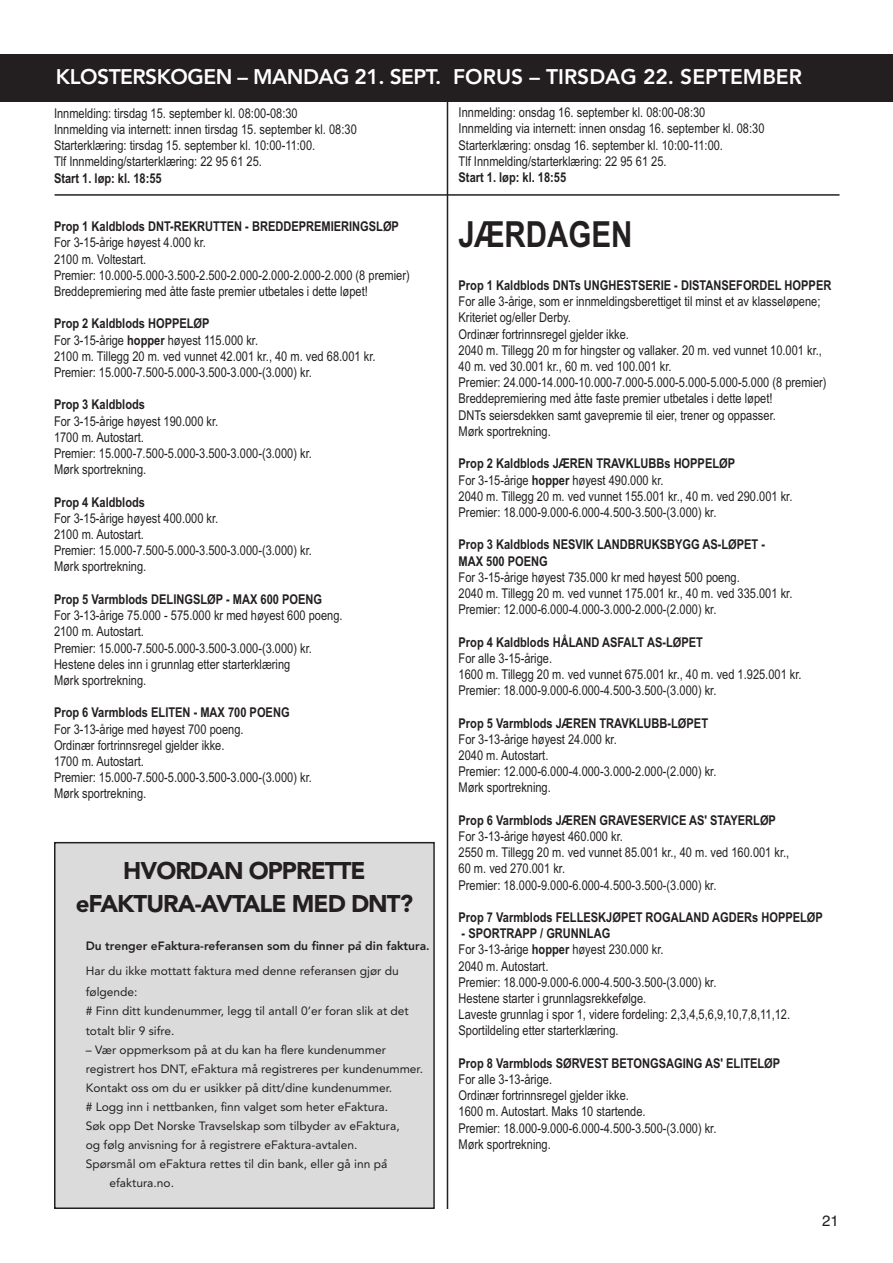
<style>
.page{position:relative;width:893px;height:1263px;background:#fff}
.page>*{position:absolute;margin:0;border:0;box-sizing:border-box;transform-origin:0 0}
.t1{font:700 36px "Arial Narrow";color:#231f20}
.t2{font:900 24px/32.7px "Avenir";letter-spacing:-.04em;color:#231f20;text-align:center}
.t3{font:800 21px "Avenir";letter-spacing:-.025em;color:#fff}
.t4{font:15px "Helvetica";color:#231f20}
.t5{font:13.5px/16.2px "Arial Narrow";color:#231f20}
.t6{font:700 13.5px/16.2px "Arial Narrow";color:#231f20}
.t7{font:12px/20.9px "Avenir";color:#231f20}
.t8{font:800 12px "Avenir";color:#231f20}
.s1{font-weight:700}
</style>
<div class="page">
<div style="left:0;top:54px;width:893px;height:48px;background:#231f20"></div>
<hr style="left:447px;top:54px;width:1px;height:1155px;background:#231f20">
<hr style="left:55px;top:194px;width:784px;height:2px;background:#231f20">
<div style="left:56px;top:843px;width:377px;height:364px;background:#dcdbdc"></div>
<div style="left:54px;top:842px;width:381px;height:367px;border:2px solid #231f20"></div>
<h3 class="t3" style="left:56px;top:60px;width:748px">KLOSTERSKOGEN – MANDAG 21. SEPT. FORUS – TIRSDAG 22. SEPTEMBER</h3>
<p class="t5" style="left:459px;top:104px;width:307px">Innmelding: onsdag 16. september kl. 08:00-08:30<br>Innmelding via internett: innen onsdag 16. september kl. 08:30<br>Starterklæring: onsdag 16. september kl. 10:00-11:00.<br>Tlf Innmelding/starterklæring: 22 95 61 25.</p>
<p class="t6" style="left:459px;top:169px;width:109px">Start 1. løp: kl. 18:55</p>
<h1 class="t1" style="left:459px;top:214px;width:175px">JÆRDAGEN</h1>
<p class="t6" style="left:459px;top:277px;width:374px">Prop 1 Kaldblods DNTs UNGHESTSERIE - DISTANSEFORDEL HOPPER</p>
<p class="t5" style="left:459px;top:293px;width:370px">For alle 3-årige, som er innmeldingsberettiget til minst et av klasseløpene; Kriteriet og/eller Derby.<br>Ordinær fortrinnsregel gjelder ikke.<br>2040 m. Tillegg 20 m for hingster og vallaker. 20 m. ved vunnet 10.001 kr., 40 m. ved 30.001 kr., 60 m. ved 100.001 kr.<br>Premier: 24.000-14.000-10.000-7.000-5.000-5.000-5.000-5.000 (8 premier)<br>Breddepremiering med åtte faste premier utbetales i dette løpet!<br>DNTs seiersdekken samt gavepremie til eier, trener og oppasser.<br>Mørk sportrekning.</p>
<p class="t5" style="left:459px;top:455px;width:335px"><span class="s1">Prop 2 Kaldblods JÆREN TRAVKLUBBs HOPPELØP<br></span>For 3-15-årige <span class="s1">hopper</span> høyest 490.000 kr.<br>2040 m. Tillegg 20 m. ved vunnet 155.001 kr., 40 m. ved 290.001 kr.<br>Premier: 18.000-9.000-6.000-4.500-3.500-(3.000) kr.</p>
<p class="t6" style="left:459px;top:536px;width:308px">Prop 3 Kaldblods NESVIK LANDBRUKSBYGG AS-LØPET -<br>MAX 500 POENG</p>
<p class="t5" style="left:459px;top:569px;width:335px">For 3-15-årige høyest 735.000 kr med høyest 500 poeng.<br>2040 m. Tillegg 20 m. ved vunnet 175.001 kr., 40 m. ved 335.001 kr.<br>Premier: 12.000-6.000-4.000-3.000-2.000-(2.000) kr.</p>
<p class="t6" style="left:459px;top:634px;width:246px">Prop 4 Kaldblods HÅLAND ASFALT AS-LØPET</p>
<p class="t5" style="left:459px;top:650px;width:345px">For alle 3-15-årige.<br>1600 m. Tillegg 20 m. ved vunnet 675.001 kr., 40 m. ved 1.925.001 kr.<br>Premier: 18.000-9.000-6.000-4.500-3.500-(3.000) kr.</p>
<p class="t6" style="left:459px;top:715px;width:251px">Prop 5 Varmblods JÆREN TRAVKLUBB-LØPET</p>
<p class="t5" style="left:459px;top:731px;width:259px">For 3-13-årige høyest 24.000 kr.<br>2040 m. Autostart.<br>Premier: 12.000-6.000-4.000-3.000-2.000-(2.000) kr.<br>Mørk sportrekning.</p>
<p class="t6" style="left:459px;top:812px;width:319px">Prop 6 Varmblods JÆREN GRAVESERVICE AS' STAYERLØP</p>
<p class="t5" style="left:459px;top:828px;width:332px">For 3-13-årige høyest 460.000 kr.<br>2550 m. Tillegg 20 m. ved vunnet 85.001 kr., 40 m. ved 160.001 kr., 60 m. ved 270.001 kr.<br>Premier: 18.000-9.000-6.000-4.500-3.500-(3.000) kr.</p>
<p class="t6" style="left:459px;top:909px;width:366px">Prop 7 Varmblods FELLESKJØPET ROGALAND AGDERs HOPPELØP</p>
<p class="t5" style="left:459px;top:925px;width:333px"><span class="s1">- SPORTRAPP / GRUNNLAG<br></span>For 3-13-årige <span class="s1">hopper</span> høyest 230.000 kr.<br>2040 m. Autostart.<br>Premier: 18.000-9.000-6.000-4.500-3.500-(3.000) kr.<br>Hestene starter i grunnlagsrekkefølge.<br>Laveste grunnlag i spor 1, videre fordeling: 2,3,4,5,6,9,10,7,8,11,12.<br>Sportildeling etter starterklæring.</p>
<p class="t6" style="left:459px;top:1055px;width:323px">Prop 8 Varmblods SØRVEST BETONGSAGING AS' ELITELØP</p>
<p class="t5" style="left:459px;top:1071px;width:259px">For alle 3-13-årige.<br>Ordinær fortrinnsregel gjelder ikke.<br>1600 m. Autostart. Maks 10 startende.<br>Premier: 18.000-9.000-6.000-4.500-3.500-(3.000) kr.<br>Mørk sportrekning.</p>
<p class="t5" style="left:54px;top:105px;width:304px">Innmelding: tirsdag 15. september kl. 08:00-08:30<br>Innmelding via internett: innen tirsdag 15. september kl. 08:30<br>Starterklæring: tirsdag 15. september kl. 10:00-11:00.<br>Tlf Innmelding/starterklæring: 22 95 61 25.</p>
<p class="t6" style="left:54px;top:170px;width:109px">Start 1. løp: kl. 18:55</p>
<p class="t6" style="left:54px;top:218px;width:346px">Prop 1 Kaldblods DNT-REKRUTTEN - BREDDEPREMIERINGSLØP</p>
<p class="t5" style="left:54px;top:235px;width:357px">For 3-15-årige høyest 4.000 kr.<br>2100 m. Voltestart.<br>Premier: 10.000-5.000-3.500-2.500-2.000-2.000-2.000-2.000 (8 premier)<br>Breddepremiering med åtte faste premier utbetales i dette løpet!</p>
<p class="t5" style="left:54px;top:316px;width:323px"><span class="s1">Prop 2 Kaldblods HOPPELØP<br></span>For 3-15-årige <span class="s1">hopper</span> høyest 115.000 kr.<br>2100 m. Tillegg 20 m. ved vunnet 42.001 kr., 40 m. ved 68.001 kr.<br>Premier: 15.000-7.500-5.000-3.500-3.000-(3.000) kr.</p>
<p class="t6" style="left:54px;top:397px;width:93px">Prop 3 Kaldblods</p>
<p class="t5" style="left:54px;top:413px;width:259px">For 3-15-årige høyest 190.000 kr.<br>1700 m. Autostart.<br>Premier: 15.000-7.500-5.000-3.500-3.000-(3.000) kr.<br>Mørk sportrekning.</p>
<p class="t6" style="left:54px;top:494px;width:93px">Prop 4 Kaldblods</p>
<p class="t5" style="left:54px;top:510px;width:259px">For 3-15-årige høyest 400.000 kr.<br>2100 m. Autostart.<br>Premier: 15.000-7.500-5.000-3.500-3.000-(3.000) kr.<br>Mørk sportrekning.</p>
<p class="t6" style="left:54px;top:591px;width:270px">Prop 5 Varmblods DELINGSLØP - MAX 600 POENG</p>
<p class="t5" style="left:54px;top:607px;width:290px">For 3-13-årige 75.000 - 575.000 kr med høyest 600 poeng.<br>2100 m. Autostart.<br>Premier: 15.000-7.500-5.000-3.500-3.000-(3.000) kr.<br>Hestene deles inn i grunnlag etter starterklæring<br>Mørk sportrekning.</p>
<p class="t6" style="left:54px;top:704px;width:237px">Prop 6 Varmblods ELITEN - MAX 700 POENG</p>
<p class="t5" style="left:54px;top:721px;width:259px">For 3-13-årige med høyest 700 poeng.<br>Ordinær fortrinnsregel gjelder ikke.<br>1700 m. Autostart.<br>Premier: 15.000-7.500-5.000-3.500-3.000-(3.000) kr.<br>Mørk sportrekning.</p>
<h2 class="t2" style="left:76px;top:854px;width:339px">HVORDAN OPPRETTE eFAKTURA-AVTALE MED DNT?</h2>
<p class="t8" style="left:86px;top:936px;width:345px">Du trenger eFaktura-referansen som du finner pådin faktura.</p>
<p class="t7" style="left:86px;top:960px;width:315px">Har du ikke mottatt faktura med denne referansen gjør du følgende:</p>
<p class="t7" style="left:86px;top:1001px;width:325px;line-height:19px"># Finn ditt kundenummer, legg til antall 0’er foran slik at det totalt blir 9 sifre.</p>
<p class="t7" style="left:86px;top:1039px;width:302px">– Vær oppmerksom på at du kan ha flere kundenummer</p>
<p class="t7" style="left:86px;top:1058px;width:339px">registrert hos DNT, eFaktura må registreres per kundenummer.</p>
<p class="t7" style="left:86px;top:1077px;width:308px">Kontakt oss om du er usikker på ditt/dine kundenummer.</p>
<p class="t7" style="left:86px;top:1096px;width:304px"># Logg inn i nettbanken, finn valget som heter eFaktura.</p>
<p class="t7" style="left:86px;top:1115px;width:315px">Søk opp Det Norske Travselskap som tilbyder av eFaktura,</p>
<p class="t7" style="left:86px;top:1134px;width:273px">og følg anvisning for å registrere eFaktura-avtalen.</p>
<p class="t7" style="left:86px;top:1153px;width:306px">Spørsmål om eFaktura rettes til din bank, eller gå inn på</p>
<p class="t7" style="left:109px;top:1172px;width:66px">efaktura.no.</p>
<p class="t4" style="left:822px;top:1212px;width:18px">21</p>
</div>
